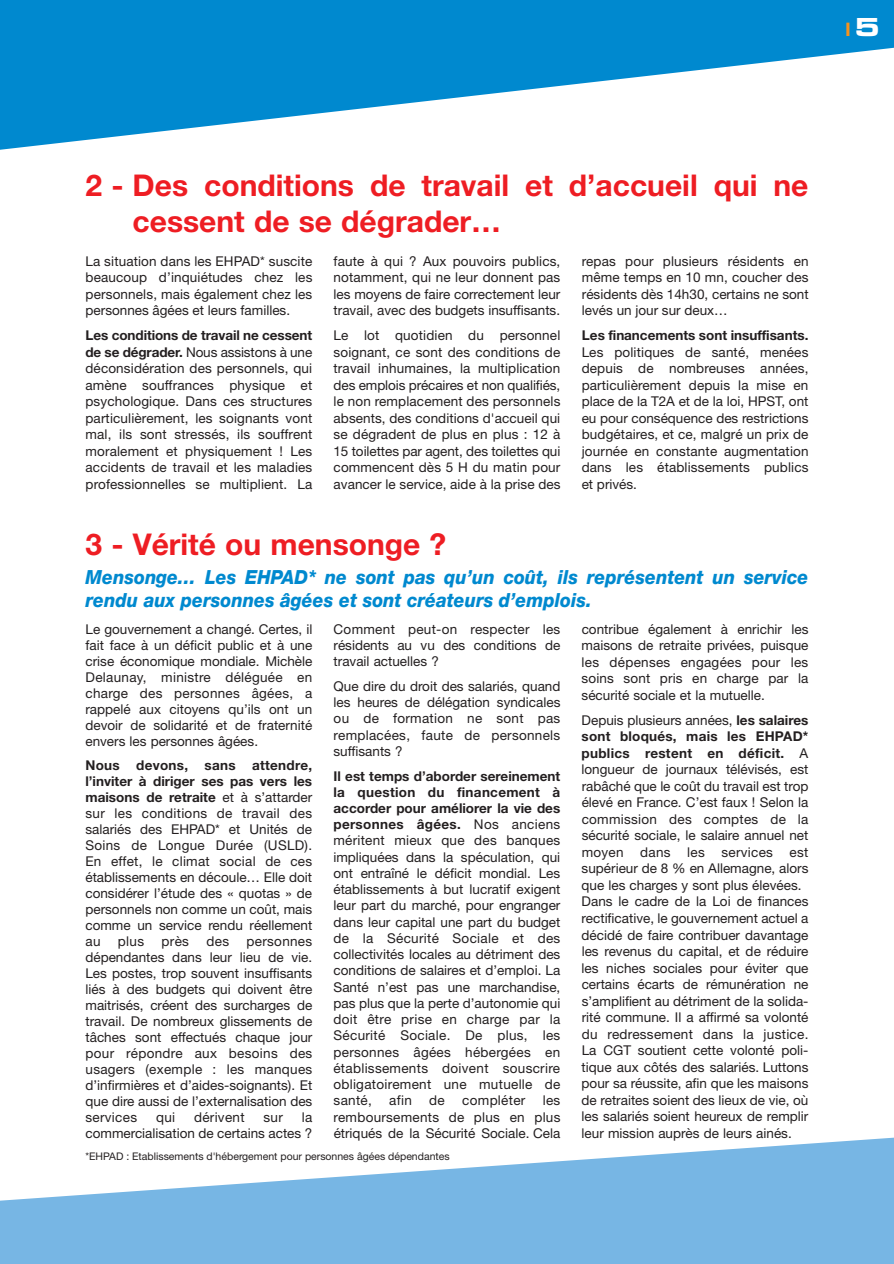
<style>
.page{position:relative;width:894px;height:1264px;background:#fff}
.page>*{position:absolute;margin:0;border:0;box-sizing:border-box;transform-origin:0 0}
.t1{font:700 30px/36px "Helvetica Neue";color:#ee1d23}
.t2{font:italic 800 19.5px/23.4px "Helvetica Neue";color:#0089cf;scale:.92 1}
.t3{font:700 18px "Avant Garde";color:#f7931d}
.t4{font:13.5px/16.5px "Helvetica Neue";color:#231f20;text-align:justify}
.t5{font:700 13.5px "Helvetica Neue";color:#231f20}
.t6{font:13.5px "Helvetica Neue";letter-spacing:.02em;color:#231f20}
.t7{font:10.5px "Helvetica Neue";color:#231f20}
.s1{font-family:"Microgramma D Bold Exte";font-weight:400;font-size:27px;color:#fff}
.s2{font-weight:700}
</style>
<div class="page">
<svg style="left:0;top:0;width:894px;height:150px;fill:#0089cf"></svg>
<svg style="left:0;top:1137px;width:894px;height:127px;fill:#77b6e4"></svg>
<h3 class="t3" style="left:845px;top:23px;width:35px">l <span class="s1">5</span></h3>
<h1 class="t1" style="left:133px;top:170px;width:677px;text-indent:-47px">2 - Des conditions de travail et d’accueil qui ne cessent de se dégrader…</h1>
<p class="t4" style="left:86px;top:254px;width:228px">La situation dans les EHPAD* suscite beaucoup d’inquiétudes chez les personnels, mais également chez les personnes âgées et leurs familles.</p>
<p class="t4" style="left:85px;top:328px;width:228px"><span class="s2">Les conditions de travail ne cessent de se dégrader.</span> Nous assistons à une déconsidération des personnels, qui amène souffrances physique et psychologique. Dans ces structures particulièrement, les soignants vont mal, ils sont stressés, ils souffrent moralement et physiquement ! Les accidents de travail et les maladies professionnelles se multiplient. La</p>
<p class="t4" style="left:582px;top:254px;width:228px">repas pour plusieurs résidents en même temps en 10 mn, coucher des résidents dès 14h30, certains ne sont levés un jour sur deux…</p>
<p class="t5" style="left:582px;top:330px;width:228px">Les financements sont insuffisants.</p>
<p class="t4" style="left:582px;top:345px;width:228px">Les politiques de santé, menées depuis de nombreuses années, particulièrement depuis la mise en place de la T2A et de la loi, HPST, ont eu pour conséquence des restrictions budgétaires, et ce, malgré un prix de journée en constante augmentation dans les établissements publics et privés.</p>
<p class="t4" style="left:334px;top:254px;width:228px">faute à qui ? Aux pouvoirs publics, notamment, qui ne leur donnent pas les moyens de faire correctement leur travail, avec des budgets insuffisants.</p>
<p class="t4" style="left:333px;top:328px;width:228px">Le lot quotidien du personnel soignant, ce sont des conditions de travail inhumaines, la multiplication des emplois précaires et non qualifiés, le non remplacement des personnels absents, des conditions d'accueil qui se dégradent de plus en plus : 12 à 15 toilettes par agent, des toilettes qui commencent dès 5 H du matin pour avancer le service, aide à la prise des</p>
<h1 class="t1" style="left:86px;top:529px;width:362px">3 - Vérité ou mensonge ?</h1>
<h2 class="t2" style="left:86px;top:567px;width:787px">Mensonge… Les EHPAD* ne sont pas qu’un coût, ils représentent un service rendu aux personnes âgées et sont créateurs d’emplois.</h2>
<p class="t4" style="left:85px;top:622px;width:228px;line-height:16px">Le gouvernement a changé. Certes, il fait face à un déficit public et à une crise économique mondiale. Michèle Delaunay, ministre déléguée en charge des personnes âgées, a rappelé aux citoyens qu’ils ont un devoir de solidarité et de fraternité envers les personnes âgées.</p>
<p class="t4" style="left:85px;top:758px;width:228px;line-height:16px"><span class="s2">Nous devons, sans attendre, l’inviter à diriger ses pas vers les maisons de retraite</span> et à s’attarder sur les conditions de travail des salariés des EHPAD* et Unités de Soins de Longue Durée (USLD).<br>En effet, le climat social de ces établissements en découle… Elle doit considérer l’étude des « quotas » de personnels non comme un coût, mais comme un service rendu réellement au</p>
<p class="t4" style="left:582px;top:622px;width:228px">contribue également à enrichir les maisons de retraite privées, puisque les dépenses engagées pour les soins sont pris en charge par la sécurité sociale et la mutuelle.</p>
<p class="t4" style="left:581px;top:713px;width:228px;text-align:left">Depuis plusieurs années, <span class="s2">les salaires sont bloqués, mais les EHPAD* publics restent en déficit.</span> A longueur de journaux télévisés, est rabâché que le coût du travail est trop élevé en France. C’est faux ! Selon la commission des comptes de la sécurité sociale, le salaire annuel net moyen dans les services est supérieur de 8 % en Allemagne, alors que les charges y sont plus élevées.<br>Dans le cadre de la Loi de finances rectificative, le gouvernement actuel a décidé de faire contribuer davantage les revenus du capital, et de réduire les niches sociales pour éviter que certains écarts de rémunération ne s’amplifient au détriment de la solida&shy;rité commune. Il a affirmé sa volonté du redressement dans la justice.<br>La CGT soutient cette volonté poli&shy;tique aux côtés des salariés. Luttons pour sa réussite, afin que les maisons de retraites soient des lieux de vie, où les salariés soient heureux de remplir leur mission auprès de leurs ainés.</p>
<p class="t4" style="left:334px;top:622px;width:228px">Comment peut-on respecter les résidents au vu des conditions de travail actuelles ?</p>
<p class="t4" style="left:333px;top:679px;width:228px">Que dire du droit des salariés, quand les heures de délégation syndicales ou de formation ne sont pas remplacées, faute de personnels suffisants ?</p>
<p class="t4" style="left:333px;top:769px;width:229px"><span class="s2">Il est temps d’aborder sereinement la question du financement à accorder pour améliorer la vie des personnes âgées.</span> Nos anciens méritent mieux que des banques impliquées dans la spéculation, qui ont entraîné le déficit mondial. Les établissements à but lucratif exigent leur part du marché, pour engranger dans leur capital une part du budget de la Sécurité Sociale et des collectivités locales au détriment des conditions de salaires et d’emploi. La Santé n’est pas une marchandise, pas plus que la perte d’autonomie qui doit être prise en charge par la Sécurité Sociale. De plus, les personnes âgées hébergées en établissements doivent souscrire obligatoirement une mutuelle de santé,</p>
<p class="t4" style="left:118px;top:934px;width:28px">plus</p>
<p class="t4" style="left:162px;top:934px;width:29px">près</p>
<p class="t4" style="left:206px;top:934px;width:24px">des</p>
<p class="t4" style="left:85px;top:934px;width:228px;line-height:16px;text-indent:161px">personnes dépendantes dans leur lieu de vie.<br>Les postes, trop souvent insuffisants liés à des budgets qui doivent être maitrisés, créent des surcharges de travail. De nombreux glissements de tâches sont effectués chaque jour pour répondre aux besoins des usagers (exemple : les manques d’infirmières et d’aides-soignants). Et que dire aussi de l’externalisation des services</p>
<p class="t4" style="left:389px;top:1093px;width:24px">afin</p>
<p class="t4" style="left:429px;top:1093px;width:17px">de</p>
<p class="t6" style="left:462px;top:1096px;width:65px">compléter</p>
<p class="t4" style="left:334px;top:1094px;width:228px;text-indent:209px">les remboursements de plus en plus étriqués de la Sécurité Sociale. Cela</p>
<p class="t4" style="left:156px;top:1110px;width:21px">qui</p>
<p class="t6" style="left:194px;top:1112px;width:52px">dérivent</p>
<p class="t4" style="left:263px;top:1110px;width:21px">sur</p>
<p class="t4" style="left:86px;top:1110px;width:228px;line-height:16px;text-align:right">la<br>commercialisation de certains actes ?</p>
<p class="t7" style="left:86px;top:1153px;width:366px">*EHPAD : Etablissements d'hébergement pour personnes âgées dépendantes</p>
</div>
